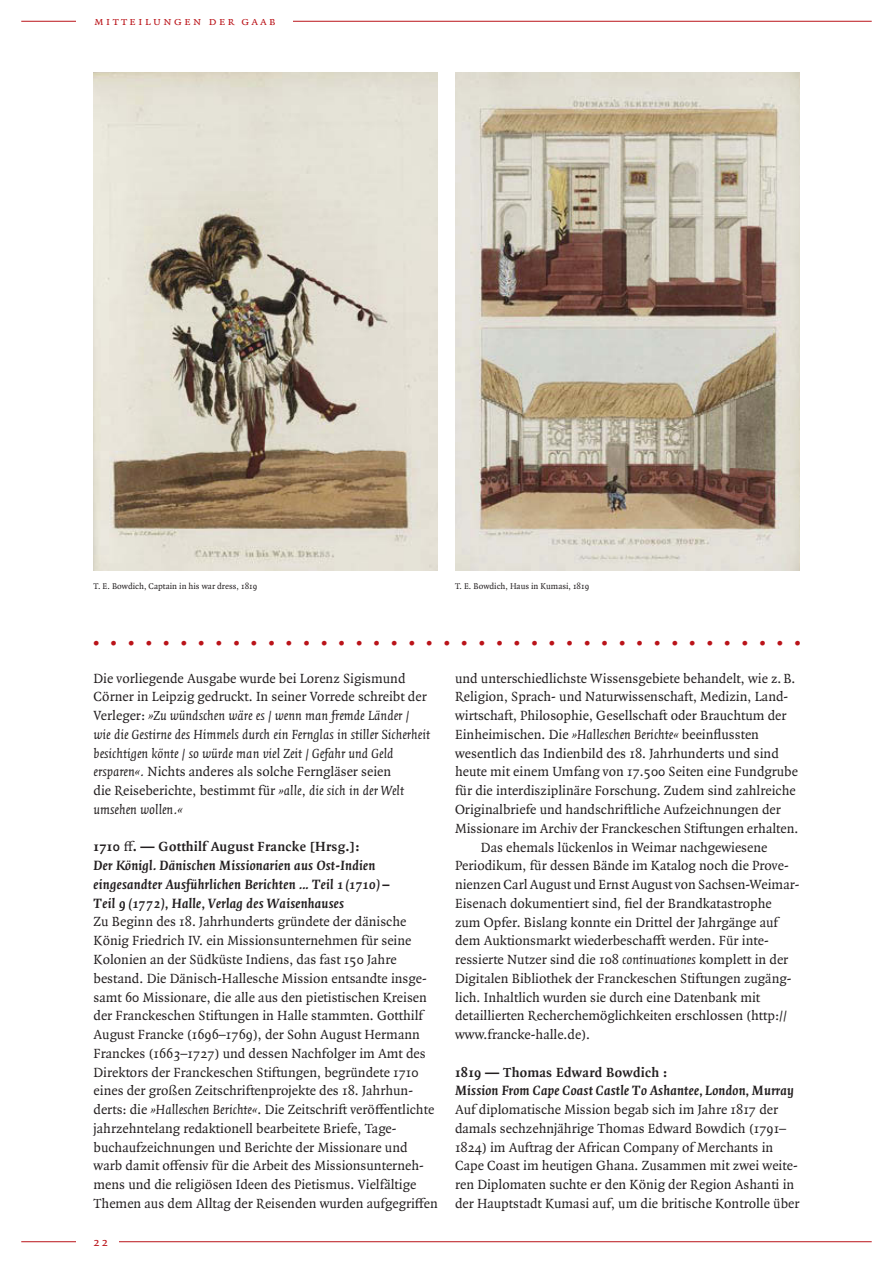
<style>
.page{position:relative;width:893px;height:1263px;background:#fff}
.page>*{position:absolute;margin:0;border:0;box-sizing:border-box;transform-origin:0 0}
.t1{font:36px "Quadraat";color:#ba1319}
.t2{font:14.25px/18.8px "Quadraat";color:#231f20}
.t3{font:italic 14.25px/18.8px "Quadraat";color:#231f20}
.t4{font:italic 700 14.25px/18.8px "Quadraat";letter-spacing:.02em;color:#231f20}
.t5{font:700 14.25px "Quadraat";letter-spacing:.02em;color:#231f20}
.t6{font:12px "Quadraat Small Caps";letter-spacing:.18em;color:#ba1319}
.t7{font:9px "Quadraat";color:#231f20}
.s1{font-style:normal}
.s2{font-family:"Quadraat Regular Expert";font-weight:400;font-style:normal}
.s3{font-style:italic}
.s4{font-family:"Quadraat Regular Expert"}
</style>
<div class="page">
<hr style="left:21px;top:1241px;width:851px;height:1px;background:#ba1319">
<hr style="left:21px;top:21px;width:851px;height:1px;background:#ba1319">
<div style="left:77px;top:12px;width:216px;height:17px;background:#fff"></div>
<div style="left:77px;top:1233px;width:42px;height:17px;background:#fff"></div>
<img style="left:94px;top:72px;width:344px;height:498px">
<img style="left:455px;top:72px;width:344px;height:498px">
<p class="t6" style="left:94px;top:14px;width:183px">mitteilungen der gaab</p>
<p class="t7" style="left:94px;top:582px;width:165px">T. E. Bowdich, Captain in his war dress, 1819</p>
<p class="t7" style="left:455px;top:582px;width:136px">T. E. Bowdich, Haus in Kumasi, 1819</p>
<h1 class="t1" style="left:91px;top:619px;width:713px">. . . . . . . . . . . . . . . . . . . . . . . . . . . . . . . . . . . . . . . . .</h1>
<p class="t3" style="left:94px;top:670px;width:338px"><span class="s1">Die vorliegende Ausgabe wurde bei Lorenz Sigismund Cörner in Leipzig gedruckt. In seiner Vorrede schreibt der Verleger:</span> »Zu wündschen wäre es / wenn man fremde Länder / wie die Gestirne des Himmels durch ein Fernglas in stiller Sicherheit besichtigen könte / so würde man viel Zeit / Gefahr und Geld<br>er sparen«. <span class="s1">Nichts anderes als solche Ferngläser seien<br>die Reiseberichte, bestimmt für</span> »alle, die sich in der Welt umsehen wollen.«</p>
<p class="t4" style="left:94px;top:838px;width:298px"><span class="s1">1710</span> <span class="s2">=</span><span class="s1">. — Gotthilf August Francke [Hrsg.]:<br></span>Der Königl. Dänischen Missionarien aus Ost-Indien eingesandter Ausführlichen Berichten ... Teil 1 (1710) – Teil 9 (1772), Halle, Verlag des Waisenhauses</p>
<p class="t2" style="left:94px;top:913px;width:346px">Zu Beginn des 18. Jahrhunderts gründete der dänische König Friedrich IV. ein Missionsunternehmen für seine Kolonien an der Südküste Indiens, das fast 150 Jahre bestand. Die Dänisch-Hallesche Mission entsandte insge&shy;samt 60 Missionare, die alle aus den pietistischen Kreisen der Franckeschen Stiftungen in Halle stammten. Gotthilf August Francke (1696–1769), der Sohn August Hermann Franckes (1663–1727) und dessen Nachfolger im Amt des Direktors der Franckeschen Stiftungen, begründete 1710 eines der großen Zeitschriftenprojekte des 18. Jahrhun&shy;derts: die <span class="s3">»Halleschen Berichte«</span>. Die Zeitschrift verö<span class="s4">=</span>entlichte jahrzehntelang redaktionell bearbeitete Briefe, Tage&shy;buchaufzeichnungen und Berichte der Missionare und warb damit o<span class="s4">=</span>ensiv für die Arbeit des Missionsunterneh&shy;mens und die religiösen Ideen des Pietismus. Vielfältige Themen aus dem Alltag der Reisenden wurden aufgegri<span class="s4">=</span>en</p>
<p class="t6" style="left:94px;top:1235px;width:16px">22</p>
<p class="t2" style="left:455px;top:670px;width:342px">und unterschiedlichste Wissensgebiete behandelt, wie z. B.</p>
<p class="t2" style="left:455px;top:688px;width:335px">Religion, Sprach- und Naturwissenschaft, Medizin, Land-</p>
<p class="t2" style="left:455px;top:707px;width:333px">wirtschaft, Philosophie, Gesellschaft oder Brauchtum der</p>
<p class="t2" style="left:455px;top:726px;width:305px">Einheimischen. Die <span class="s3">»Halleschen Berichte«</span> beeinflussten</p>
<p class="t2" style="left:455px;top:745px;width:325px">wesentlich das Indienbild des 18. Jahrhunderts und sind</p>
<p class="t2" style="left:455px;top:763px;width:344px">heute mit einem Umfang von 17.500 Seiten eine Fundgrube</p>
<p class="t2" style="left:455px;top:782px;width:342px">für die interdisziplinäre Forschung. Zudem sind zahlreiche</p>
<p class="t2" style="left:455px;top:801px;width:327px">Originalbriefe und handschriftliche Aufzeichnungen der</p>
<p class="t2" style="left:455px;top:820px;width:345px">Missionare im Archiv der Franckeschen Stiftungen erhalten.</p>
<p class="t2" style="left:481px;top:838px;width:288px">Das ehemals lückenlos in Weimar nachgewiesene</p>
<p class="t2" style="left:455px;top:857px;width:335px">Perio dikum, für dessen Bände im Katalog noch die Prove-</p>
<p class="t2" style="left:455px;top:876px;width:346px">nienzen Carl August und Ernst August von Sachsen-Weimar-</p>
<p class="t2" style="left:455px;top:895px;width:318px">Eisenach dokumentiert sind, fiel der Brandkata strophe</p>
<p class="t2" style="left:455px;top:913px;width:324px">zum Opfer. Bislang konnte ein Drittel der Jahrgänge auf</p>
<p class="t2" style="left:455px;top:932px;width:315px">dem Auktionsmarkt wiederbescha<span class="s4">=</span>t werden. Für inte-</p>
<p class="t2" style="left:455px;top:951px;width:335px">ressierte Nutzer sind die 108 <span class="s3">continuationes</span> komplett in der</p>
<p class="t2" style="left:455px;top:970px;width:338px">Digitalen Bibliothek der Franckeschen Stiftungen zugäng-</p>
<p class="t2" style="left:455px;top:988px;width:307px">lich. Inhaltlich wurden sie durch eine Datenbank mit</p>
<p class="t2" style="left:455px;top:1007px;width:334px">detaillierten Recherchemöglichkeiten erschlossen (http://</p>
<p class="t2" style="left:455px;top:1026px;width:136px">www.francke-halle.de).</p>
<p class="t5" style="left:455px;top:1066px;width:213px">1819 — Thomas Edward Bowdich :</p>
<p class="t4" style="left:455px;top:1082px;width:341px">Mission From Cape Coast Castle To Ashantee, London, Murray</p>
<p class="t2" style="left:455px;top:1101px;width:346px">Auf diplomatische Mission begab sich im Jahre 1817 der damals sechzehnjährige Thomas Edward Bowdich (1791– 1824) im Auftrag der African Company of Merchants in Cape Coast im heutigen Ghana. Zusammen mit zwei weite&shy;ren Diplomaten suchte er den König der Region Ashanti in der Hauptstadt Kumasi auf, um die britische Kontrolle über</p>
</div>
